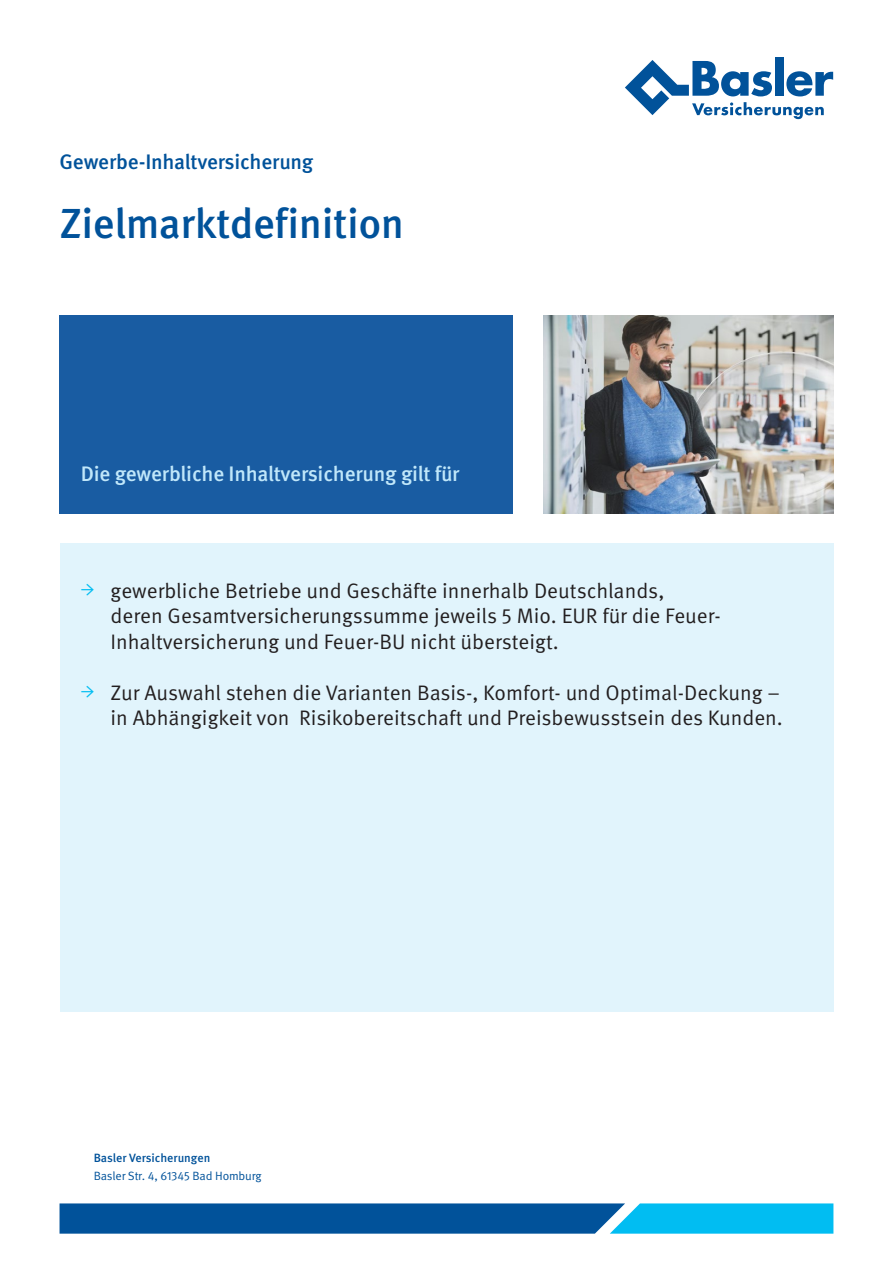
<style>
.page{position:relative;width:893px;height:1263px;background:#fff}
.page>*{position:absolute;margin:0;border:0;box-sizing:border-box;transform-origin:0 0}
._01_Titel_Headline{font:500 42px "Meta Pro";letter-spacing:-.01em;color:#01529a}
._04_Copy{font:21px/25.5px "Meta Pro Norm";color:#231f20}
._03_Subline_Basler_B{font:500 21px "Meta Pro";letter-spacing:-.01em;color:#c0e7fa}
._03_Subline_Basler_B-2{font:500 21px "Meta Pro";letter-spacing:-.01em;color:#01529a}
.t1{font:12px "Meta Pro Norm";letter-spacing:-.015em;color:#01529a}
.t2{font:500 12px "Meta Pro";letter-spacing:-.005em;color:#01529a}
.s1{font-family:"Minion Pro";font-weight:600;color:#01bdf2}
</style>
<div class="page">
<div style="left:60px;top:543px;width:773px;height:468px;background:#e1f4fc"></div>
<svg style="left:60px;top:1203px;width:773px;height:30px;background:#0974b4"></svg>
<div style="left:775px;top:57px;width:8px;height:39px;background:#01529a"></div>
<svg style="left:625px;top:60px;width:208px;height:59px"></svg>
<div style="left:60px;top:316px;width:453px;height:198px;background:#195ca2"></div>
<img style="left:543px;top:316px;width:290px;height:197px">
<p class="_03_Subline_Basler_B-2" style="left:60px;top:145px;width:255px">Gewerbe-Inhaltversicherung</p>
<p class="_01_Titel_Headline" style="left:60px;top:191px;width:346px">Zielmarktdefinition</p>
<p class="_03_Subline_Basler_B" style="left:81px;top:457px;width:380px">Die gewerbliche Inhaltversicherung gilt für</p>
<p class="_04_Copy" style="left:111px;top:577px;width:612px;text-indent:-30px"><span class="s1">→</span> gewerbliche Betriebe und Geschäfte innerhalb Deutschlands, deren Gesamtversicherungssumme jeweils 5 Mio. EUR für die Feuer-<br>Inhaltversicherung und Feuer-BU nicht übersteigt.</p>
<p class="_04_Copy" style="left:81px;top:679px;width:704px;text-align:right"><span class="s1">→</span> Zur Auswahl stehen die Varianten Basis-, Komfort- und Optimal-Deckung – in Abhängigkeit von Risikobereitschaft und Preisbewusstsein des Kunden.</p>
<p class="t2" style="left:94px;top:1149px;width:118px">Basler Versicherungen</p>
<p class="t1" style="left:94px;top:1166px;width:169px">Basler Str. 4, 61345 Bad Homburg</p>
</div>
